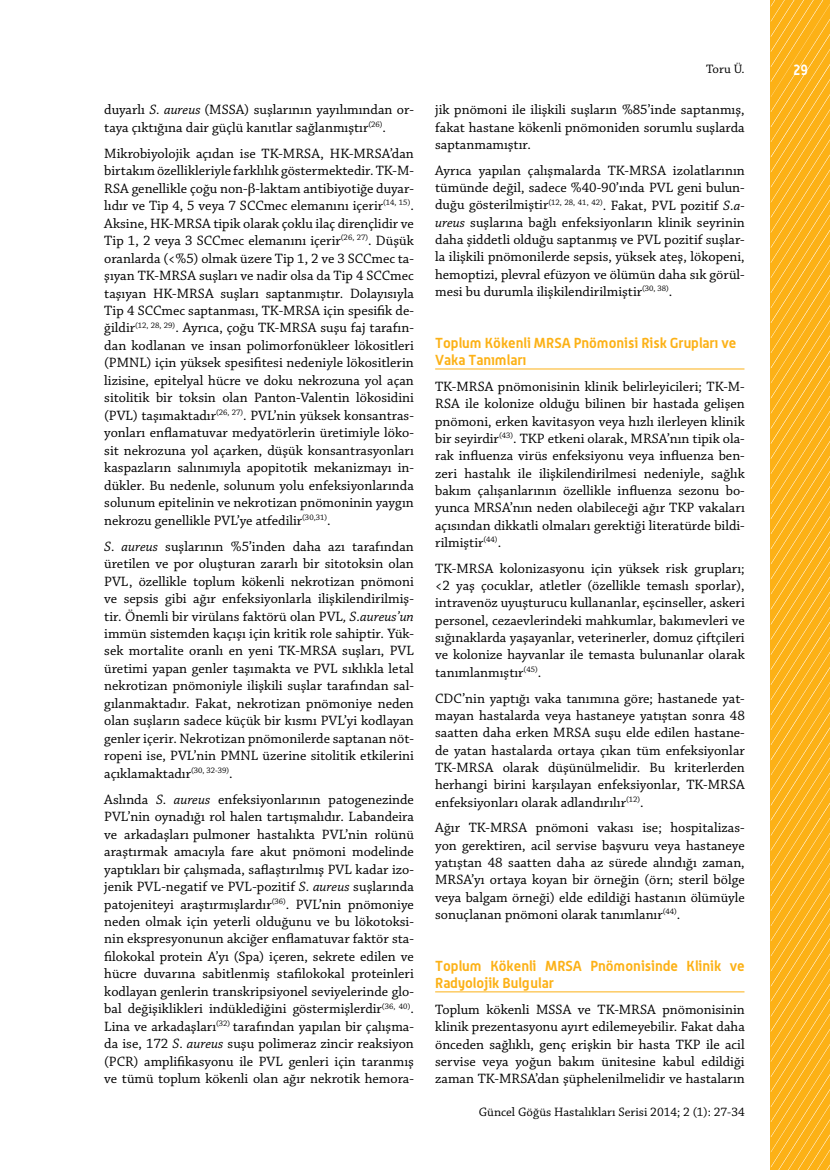
<style>
.page{position:relative;width:830px;height:1170px;background:#fff}
.page>*{position:absolute;margin:0;border:0;box-sizing:border-box;transform-origin:0 0}
.t1{font:700 15px "Alwyn";color:#fff;scale:.85 1}
.t2{font:14.25px/17.4px "Chaparral Pro";color:#000;text-align:justify}
.t3{font:700 14.25px/17.2px "Alwyn";color:#fcb116}
.t4{font:12.9px "Chaparral Pro";color:#000}
.s1{font-style:italic}
</style>
<div class="page">
<svg style="left:770px;top:0;width:59px;height:1169px;background:#fcb523"></svg>
<hr style="left:435px;top:368px;width:309px;height:1px;background:#fcb116">
<hr style="left:435px;top:991px;width:309px;height:1px;background:#fcb116">
<p class="t2" style="left:104px;top:102px;width:311px">duyarlı <span class="s1">S. aureus</span> (MSSA) suşlarının yayılımından or&shy;taya çıktığına dair güçlü kanıtlar sağlanmıştır<sup>(26)</sup>.</p>
<p class="t2" style="left:104px;top:145px;width:311px">Mikrobiyolojik açıdan ise TK-MRSA, HK-MRSA’dan birtakım özellikleriyle farklılık göstermektedir. TK-M-RSA genellikle çoğu non- -laktam antibiyotiğe duyar&shy;lıdır ve Tip 4, 5 veya 7 SCCmec elemanını içerir<sup>(14,</sup> <sup>15)</sup>.<br>Aksine, HK-MRSA tipik olarak çoklu ilaç dirençlidir ve Tip 1, 2 veya 3 SCCmec elemanını içerir<sup>(26,</sup> <sup>27)</sup>. Düşük oranlarda (&lt;%5) olmak üzere Tip 1, 2 ve 3 SCCmec ta&shy;şıyan TK-MRSA suşları ve nadir olsa da Tip 4 SCCmec taşıyan HK-MRSA suşları saptanmıştır. Dolayısıyla Tip 4 SCCmec saptanması, TK-MRSA için spesifik de&shy;ğildir<sup>(12,</sup> <sup>28,</sup> <sup>29)</sup>. Ayrıca, çoğu TK-MRSA suşu faj tarafın&shy;dan kodlanan ve insan polimorfonükleer lökositleri (PMNL) için yüksek spesifitesi nedeniyle lökositlerin lizisine, epitelyal hücre ve doku nekrozuna yol açan sitolitik bir toksin olan Panton-Valentin lökosidini (PVL) taşımaktadır<sup>(26,</sup> <sup>27)</sup>. PVL’nin yüksek konsantras&shy;yonları enflamatuvar medyatörlerin üretimiyle löko&shy;sit nekrozuna yol açarken, düşük konsantrasyonları kaspazların salınımıyla apopitotik mekanizmayı in&shy;dükler. Bu nedenle, solunum yolu enfeksiyonlarında solunum epitelinin ve nekrotizan pnömoninin yaygın nekrozu genellikle PVL’ye atfedilir<sup>(30,31)</sup>.</p>
<p class="t2" style="left:104px;top:538px;width:311px"><span class="s1">S. aureus</span> suşlarının %5’inden daha azı tarafından üretilen ve por oluşturan zararlı bir sitotoksin olan PVL, özellikle toplum kökenli nekrotizan pnömoni ve sepsis gibi ağır enfeksiyonlarla ilişkilendirilmiş&shy;tir. Önemli bir virülans faktörü olan PVL<span class="s1">, S.aureus’un </span>immün sistemden kaçışı için kritik role sahiptir. Yük&shy;sek mortalite oranlı en yeni TK-MRSA suşları, PVL üretimi yapan genler taşımakta ve PVL sıklıkla letal nekrotizan pnömoniyle ilişkili suşlar tarafından sal&shy;gılanmaktadır. Fakat, nekrotizan pnömoniye neden olan suşların sadece küçük bir kısmı PVL’yi kodlayan genler içerir. Nekrotizan pnömonilerde saptanan nöt&shy;ropeni ise, PVL’nin PMNL üzerine sitolitik etkilerini açıklamaktadır<sup>(30,</sup> <sup>32-39)</sup>.</p>
<p class="t2" style="left:104px;top:791px;width:311px">Aslında <span class="s1">S. aureus</span> enfeksiyonlarının patogenezinde PVL’nin oynadığı rol halen tartışmalıdır. Labandeira ve arkadaşları pulmoner hastalıkta PVL’nin rolünü araştırmak amacıyla fare akut pnömoni modelinde yaptıkları bir çalışmada, saflaştırılmış PVL kadar izo&shy;jenik PVL-negatif ve PVL-pozitif <span class="s1">S. aureus</span> suşlarında patojeniteyi araştırmışlardır<sup>(36)</sup>. PVL’nin pnömoniye neden olmak için yeterli olduğunu ve bu lökotoksi&shy;nin ekspresyonunun akciğer enflamatuvar faktör sta&shy;filokokal protein A’yı (Spa) içeren, sekrete edilen ve hücre duvarına sabitlenmiş stafilokokal proteinleri kodlayan genlerin transkripsiyonel seviyelerinde glo&shy;bal değişiklikleri indüklediğini göstermişlerdir<sup>(36,</sup> <sup>40)</sup>.<br>Lina ve arkadaşları<sup>(32)</sup> tarafından yapılan bir çalışma&shy;da ise, 172 <span class="s1">S. aureus</span> suşu polimeraz zincir reaksiyon (PCR) amplifikasyonu ile PVL genleri için taranmış ve tümü toplum kökenli olan ağır nekrotik hemora-</p>
<p class="t4" style="left:705px;top:62px;width:40px">Toru Ü.</p>
<p class="t1" style="left:792px;top:61px;width:19px">29</p>
<p class="t2" style="left:435px;top:102px;width:311px">jik pnömoni ile ilişkili suşların %85’inde saptanmış, fakat hastane kökenli pnömoniden sorumlu suşlarda saptanmamıştır.</p>
<p class="t2" style="left:435px;top:162px;width:311px">Ayrıca yapılan çalışmalarda TK-MRSA izolatlarının tümünde değil, sadece %40-90’ında PVL geni bulun&shy;duğu gösterilmiştir<sup>(12,</sup> <sup>28,</sup> <sup>41,</sup> <sup>42)</sup>. Fakat, PVL pozitif <span class="s1">S.a&shy;ureus</span> suşlarına bağlı enfeksiyonların klinik seyrinin daha şiddetli olduğu saptanmış ve PVL pozitif suşlar&shy;la ilişkili pnömonilerde sepsis, yüksek ateş, lökopeni, hemoptizi, plevral efüzyon ve ölümün daha sık görül&shy;mesi bu durumla ilişkilendirilmiştir<sup>(30,</sup> <sup>38)</sup>.</p>
<p class="t3" style="left:435px;top:334px;width:302px">Toplum Kökenli MRSA Pnömonisi Risk Grupları ve<br>Vaka Tanımları</p>
<p class="t2" style="left:435px;top:378px;width:311px">TK-MRSA pnömonisinin klinik belirleyicileri; TK-M-RSA ile kolonize olduğu bilinen bir hastada gelişen pnömoni, erken kavitasyon veya hızlı ilerleyen klinik bir seyirdir<sup>(43)</sup>. TKP etkeni olarak, MRSA’nın tipik ola&shy;rak influenza virüs enfeksiyonu veya influenza ben&shy;zeri hastalık ile ilişkilendirilmesi nedeniyle, sağlık bakım çalışanlarının özellikle influenza sezonu bo&shy;yunca MRSA’nın neden olabileceği ağır TKP vakaları açısından dikkatli olmaları gerektiği literatürde bildi&shy;rilmiştir<sup>(44)</sup>.</p>
<p class="t2" style="left:435px;top:560px;width:311px">TK-MRSA kolonizasyonu için yüksek risk grupları; &lt;2 yaş çocuklar, atletler (özellikle temaslı sporlar), intravenöz uyuşturucu kullananlar, eşcinseller, askeri personel, cezaevlerindeki mahkumlar, bakımevleri ve sığınaklarda yaşayanlar, veterinerler, domuz çiftçileri ve kolonize hayvanlar ile temasta bulunanlar olarak tanımlanmıştır<sup>(45)</sup>.</p>
<p class="t2" style="left:435px;top:690px;width:311px">CDC’nin yaptığı vaka tanımına göre; hastanede yat&shy;mayan hastalarda veya hastaneye yatıştan sonra 48 saatten daha erken MRSA suşu elde edilen hastane&shy;de yatan hastalarda ortaya çıkan tüm enfeksiyonlar TK-MRSA olarak düşünülmelidir. Bu kriterlerden herhangi birini karşılayan enfeksiyonlar, TK-MRSA enfeksiyonları olarak adlandırılır<sup>(12)</sup>.</p>
<p class="t2" style="left:435px;top:819px;width:311px">Ağır TK-MRSA pnömoni vakası ise; hospitalizas&shy;yon gerektiren, acil servise başvuru veya hastaneye yatıştan 48 saatten daha az sürede alındığı zaman, MRSA’yı ortaya koyan bir örneğin (örn; steril bölge veya balgam örneği) elde edildiği hastanın ölümüyle sonuçlanan pnömoni olarak tanımlanır<sup>(44)</sup>.</p>
<p class="t3" style="left:435px;top:956px;width:311px">Toplum Kökenli MRSA Pnömonisinde Klinik ve<br>Radyolojik Bulgular</p>
<p class="t2" style="left:435px;top:1001px;width:311px">Toplum kökenli MSSA ve TK-MRSA pnömonisinin klinik prezentasyonu ayırt edilemeyebilir. Fakat daha önceden sağlıklı, genç erişkin bir hasta TKP ile acil servise veya yoğun bakım ünitesine kabul edildiği zaman TK-MRSA’dan şüphelenilmelidir ve hastaların</p>
<p class="t4" style="left:478px;top:1104px;width:267px">Güncel Göğüs Hastalıkları Serisi 2014; 2 (1): 27-34</p>
</div>
